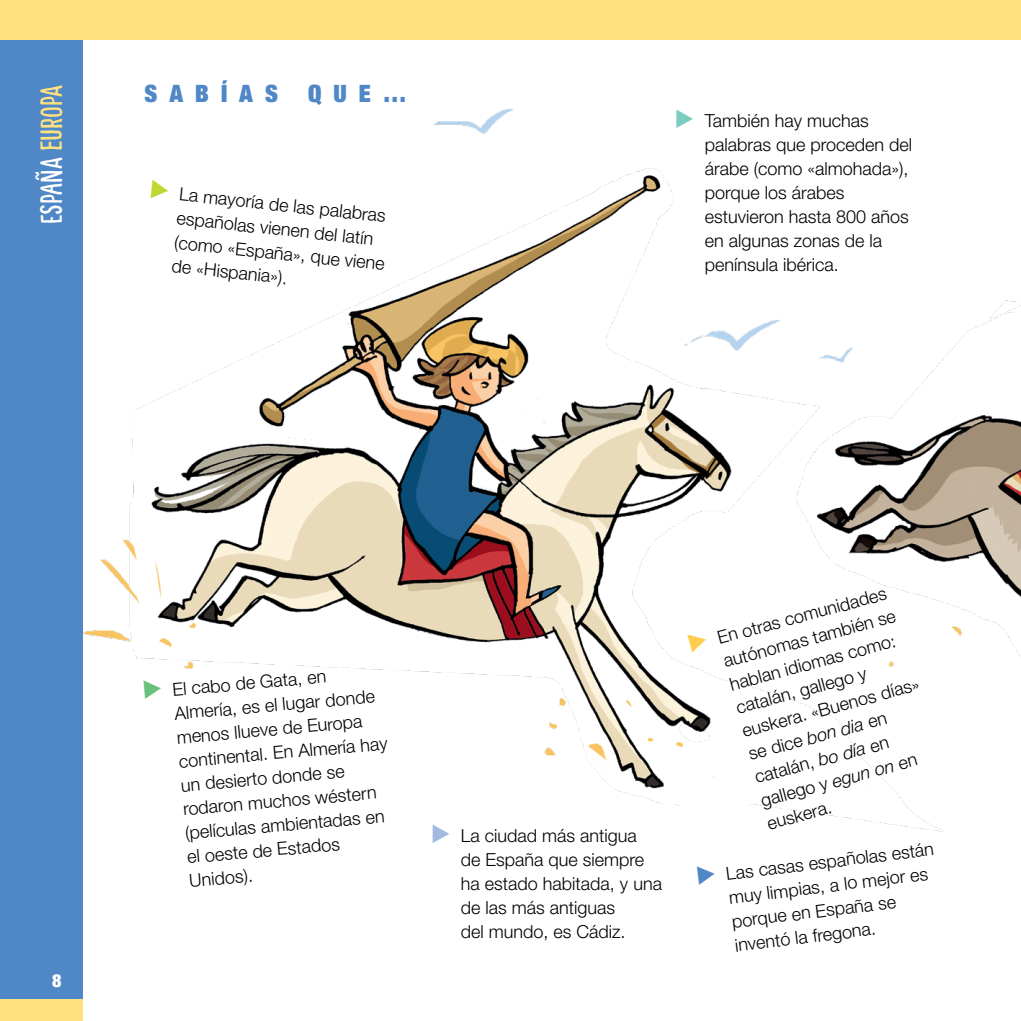
<style>
.page{position:relative;width:1021px;height:1021px;background:#fff}
.page>*{position:absolute;margin:0;border:0;box-sizing:border-box;transform-origin:0 0}
.t1{font:30px "Pinto NO 01";color:#fff}
.t2{font:900 condensed 24px "Helvetica Neue LT Std";letter-spacing:.5em;color:#5087c7}
.texto_curiosidades{font:300 18px/24px "Helvetica Neue LT Std";color:#000}
.t3{font:900 condensed 18px "Helvetica Neue LT Std";color:#fff}
.s1{color:#ffe180}
.s2{color:#bfd730}
.s3{color:#7cccbf}
.s4{color:#6ac17b}
.s5{color:#a2b9e0}
.s6{color:#ffcc4e}
.s7{font-style:italic}
.s8{color:#5087c7}
</style>
<div class="page">
<img style="left:0;top:39px;width:1020px;height:960px">
<div style="left:0;top:999px;width:83px;height:21px;background:#ffe180"></div>
<div style="left:0;top:0;width:1020px;height:39px;background:#ffe180"></div>
<p class="t1" style="left:34px;top:224px;width:141px;rotate:-90deg">ESPAÑA <span class="s1">EUROPA</span></p>
<h2 class="t2" style="left:145px;top:78px;width:135px">SABÍAS</h2>
<h2 class="t2" style="left:308px;top:78px;width:100px">QUE…</h2>
<p class="texto_curiosidades" style="left:181px;top:182px;width:213px;text-indent:-30px;rotate:6deg"><span class="s2">▶</span> La mayoría de las palabras españolas vienen del latín (como «España», que viene de «Hispania»).</p>
<p class="texto_curiosidades" style="left:704px;top:109px;width:209px;text-indent:-30px"><span class="s3">▶</span> También hay muchas palabras que proceden del árabe (como «almohada»), porque los árabes estuvieron hasta 800 años en algunas zonas de la península ibérica.</p>
<p class="t3" style="left:52px;top:969px;width:11px">8</p>
<p class="texto_curiosidades" style="left:171px;top:677px;width:211px;text-indent:-30px;rotate:-5deg"><span class="s4">▶</span> El cabo de Gata, en<br>Almería, es el lugar donde menos llueve de Europa continental. En Almería hay un desierto donde se rodaron muchos wéstern (películas ambientadas en el oeste de Estados<br>Unidos).</p>
<p class="texto_curiosidades" style="left:461px;top:823px;width:203px;text-indent:-30px"><span class="s5">▶</span> La ciudad más antigua<br>de España que siempre ha estado habitada, y una de las más antiguas<br>del mundo, es Cádiz.</p>
<p class="texto_curiosidades" style="left:714px;top:626px;width:184px;text-indent:-30px;rotate:-15deg"><span class="s6">▶</span> En otras comunidades autónomas también se hablan idiomas como: catalán, gallego y euskera. «Buenos días» se dice <span class="s7">bon dia</span> en catalán, <span class="s7">bo día</span> en gallego y <span class="s7">egun on</span> en euskera.</p>
<p class="texto_curiosidades" style="left:724px;top:861px;width:211px;text-indent:-30px;rotate:-7deg"><span class="s8">▶</span> Las casas españolas están muy limpias, a lo mejor es porque en España se inventó la fregona.</p>
</div>
